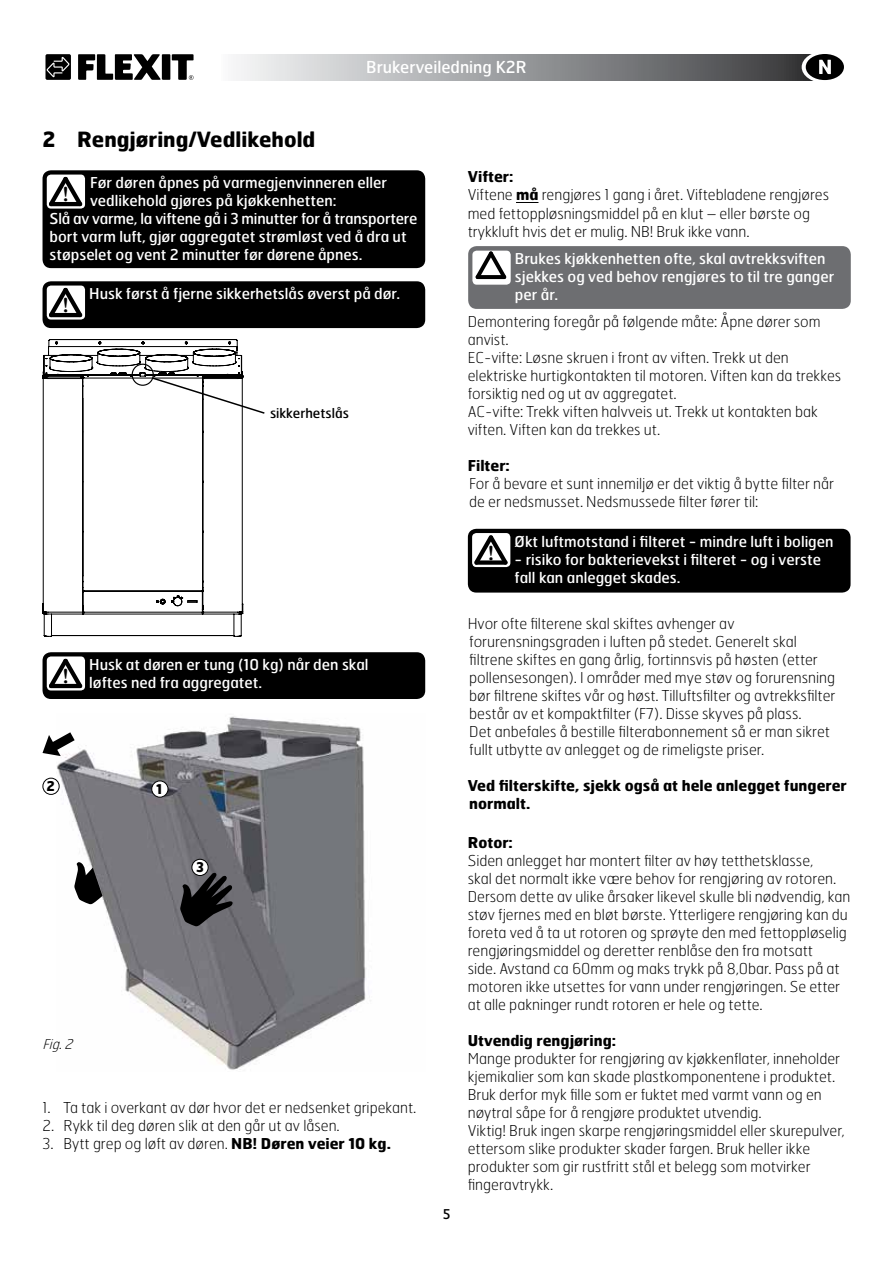
<style>
.page{position:relative;width:893px;height:1263px;background:#fff}
.page>*{position:absolute;margin:0;border:0;box-sizing:border-box;transform-origin:0 0}
.t1{font:700 22.35px "Garamond";color:#000}
.t2{font:700 21px "Hermes";color:#000}
.t3{font:16.5px "Hermes";color:#fff}
.t4{font:100 15px/18px "Hermes";color:#000}
.t5{font:15px/18px "Hermes";color:#fff}
.t6{font:700 15px/18px "Hermes";color:#000}
.t7{font:13.5px "Hermes";color:#000}
.t8{font:italic 100 13.5px "Hermes";color:#000}
.t9{font:700 13.5px "Hermes";color:#000}
.s1{font-weight:700}
</style>
<div class="page">
<div style="left:221px;top:54px;width:613px;height:26px;background:linear-gradient(to right,#f8fafb,#313234)"></div>
<svg style="left:802px;top:51px;width:46px;height:32px"></svg>
<div style="left:807px;top:55px;width:36px;height:24px;background:#000;border-radius:50%"></div>
<div style="left:806px;top:54px;width:38px;height:26px;border:2px solid #000;border-radius:50%"></div>
<svg style="left:819px;top:60px;width:12px;height:14px"></svg>
<svg style="left:78px;top:54px;width:116px;height:26px"></svg>
<div style="left:45px;top:54px;width:26px;height:26px;background:#000;border-radius:2px"></div>
<svg style="left:46px;top:56px;width:25px;height:21px"></svg>
<svg style="left:516px;top:202px;width:22px;height:1px"></svg>
<div style="left:43px;top:170px;width:382px;height:98px;background:#000;border-radius:9px"></div>
<div style="left:47px;top:175px;width:38px;height:34px;background:#fff;border-radius:4px"></div>
<svg style="left:49px;top:177px;width:36px;height:32px"></svg>
<div style="left:468px;top:529px;width:383px;height:64px;background:#000;border-radius:9px"></div>
<div style="left:472px;top:533px;width:38px;height:34px;background:#fff;border-radius:4px"></div>
<svg style="left:474px;top:535px;width:36px;height:32px"></svg>
<div style="left:43px;top:652px;width:382px;height:47px;background:#000;border-radius:9px"></div>
<div style="left:47px;top:656px;width:38px;height:34px;background:#fff;border-radius:4px"></div>
<svg style="left:49px;top:659px;width:36px;height:31px"></svg>
<img style="left:56px;top:716px;width:315px;height:354px">
<div style="left:152px;top:781px;width:16px;height:16px;background:#fff;border-radius:50%"></div>
<div style="left:151px;top:780px;width:17px;height:17px;border:1px solid #000;border-radius:50%"></div>
<div style="left:43px;top:778px;width:17px;height:17px;border:1px solid #000;border-radius:50%"></div>
<div style="left:192px;top:859px;width:16px;height:16px;background:#fff;border-radius:50%"></div>
<div style="left:192px;top:859px;width:17px;height:17px;border:1px solid #000;border-radius:50%"></div>
<svg style="left:180px;top:872px;width:53px;height:55px;background:#373639"></svg>
<svg style="left:74px;top:853px;width:31px;height:52px"></svg>
<svg style="left:42px;top:724px;width:43px;height:36px"></svg>
<svg style="left:43px;top:339px;width:200px;height:298px"></svg>
<div style="left:132px;top:364px;width:22px;height:22px;border:1px solid #000;border-radius:50%"></div>
<div style="left:43px;top:281px;width:382px;height:47px;background:#000;border-radius:9px"></div>
<div style="left:47px;top:286px;width:38px;height:34px;background:#fff;border-radius:4px"></div>
<svg style="left:49px;top:288px;width:36px;height:32px"></svg>
<svg style="left:151px;top:376px;width:114px;height:39px"></svg>
<div style="left:468px;top:246px;width:383px;height:63px;background:#6d6e71;border-radius:9px"></div>
<div style="left:472px;top:251px;width:39px;height:34px;background:#fff;border-radius:4px"></div>
<svg style="left:476px;top:251px;width:30px;height:28px"></svg>
<h2 class="t2" style="left:43px;top:126px;width:274px">2 Rengjøring/Vedlikehold</h2>
<p class="t3" style="left:366px;top:56px;width:162px">Brukerveiledning K2R</p>
<p class="t5" style="left:90px;top:173px;width:299px">Før døren åpnes på varmegjenvinneren eller</p>
<p class="t5" style="left:90px;top:191px;width:248px">vedlikehold gjøres på kjøkkenhetten:</p>
<p class="t5" style="left:50px;top:209px;width:370px">Slå av varme, la viftene gå i 3 minutter for å transportere</p>
<p class="t5" style="left:50px;top:227px;width:359px">bort varm luft, gjør aggregatet strømløst ved å dra ut</p>
<p class="t5" style="left:50px;top:245px;width:314px">støpselet og vent 2 minutter før dørene åpnes.</p>
<h1 class="t1" style="left:63px;top:179px;width:7px">!</h1>
<h1 class="t1" style="left:63px;top:290px;width:7px">!</h1>
<p class="t5" style="left:89px;top:284px;width:312px">Husk først å fjerne sikkerhetslås øverst på dør.</p>
<p class="t7" style="left:270px;top:405px;width:80px">sikkerhetslås</p>
<h1 class="t1" style="left:63px;top:661px;width:7px">!</h1>
<p class="t5" style="left:89px;top:655px;width:281px">Husk at døren er tung (10 kg) når den skal løftes ned fra aggregatet.</p>
<p class="t9" style="left:47px;top:777px;width:10px">2</p>
<p class="t9" style="left:156px;top:780px;width:8px">1</p>
<p class="t9" style="left:196px;top:858px;width:9px">3</p>
<p class="t8" style="left:43px;top:1035px;width:36px">Fig. 2</p>
<p class="t4" style="left:43px;top:1098px;width:375px">1. Ta tak i overkant av dør hvor det er nedsenket gripekant.</p>
<p class="t4" style="left:43px;top:1116px;width:299px">2. Rykk til deg døren slik at den går ut av låsen.</p>
<p class="t4" style="left:43px;top:1134px;width:350px">3. Bytt grep og løft av døren. <span class="s1">NB! Døren veier 10 kg.</span></p>
<p class="t7" style="left:443px;top:1206px;width:9px">5</p>
<p class="t4" style="left:468px;top:168px;width:363px"><span class="s1">Vifter:<br></span>Viftene <span class="s1">må</span> rengjøres 1 gang i året. Viftebladene rengjøres med fettoppløsningsmiddel på en klut – eller børste og trykkluft hvis det er mulig. NB! Bruk ikke vann.</p>
<p class="t5" style="left:515px;top:249px;width:321px">Brukes kjøkkenhetten ofte, skal avtrekksviften sjekkes og ved behov rengjøres to til tre ganger per år.</p>
<p class="t4" style="left:468px;top:312px;width:375px">Demontering foregår på følgende måte: Åpne dører som anvist.<br>EC-vifte: Løsne skruen i front av viften. Trekk ut den elektriske hurtigkontakten til motoren. Viften kan da trekkes forsiktig ned og ut av aggregatet.<br>AC-vifte: Trekk viften halvveis ut. Trekk ut kontakten bak viften. Viften kan da trekkes ut.</p>
<p class="t6" style="left:468px;top:455px;width:44px">Filter:</p>
<p class="t4" style="left:469px;top:474px;width:366px">For å bevare et sunt innemiljø er det viktig å bytte filter når de er nedsmusset. Nedsmussede filter fører til:</p>
<h1 class="t1" style="left:488px;top:537px;width:7px">!</h1>
<p class="t5" style="left:515px;top:532px;width:320px">Økt luftmotstand i filteret - mindre luft i boligen</p>
<p class="t5" style="left:515px;top:550px;width:308px">- risiko for bakterievekst i filteret - og i verste fall kan anlegget skades.</p>
<p class="t4" style="left:468px;top:614px;width:369px">Hvor ofte filterene skal skiftes avhenger av forurensningsgraden i luften på stedet. Generelt skal filtrene skiftes en gang årlig, fortinnsvis på høsten (etter pollensesongen). I områder med mye støv og forurensning bør filtrene skiftes vår og høst. Tilluftsfilter og avtrekksfilter består av et kompaktfilter (F7). Disse skyves på plass.<br>Det anbefales å bestille filterabonnement så er man sikret fullt utbytte av anlegget og de rimeligste priser.</p>
<p class="t6" style="left:468px;top:775px;width:381px">Ved filterskifte, sjekk også at hele anlegget fungerer normalt.</p>
<p class="t6" style="left:468px;top:833px;width:47px">Rotor:</p>
<p class="t4" style="left:468px;top:851px;width:384px">Siden anlegget har montert filter av høy tetthetsklasse,<br>skal det normalt ikke være behov for rengjøring av rotoren.<br>Dersom dette av ulike årsaker likevel skulle bli nødvendig, kan støv fjernes med en bløt børste. Ytterligere rengjøring kan du foreta ved å ta ut rotoren og sprøyte den med fettoppløselig rengjøringsmiddel og deretter renblåse den fra motsatt<br>side. Avstand ca 60mm og maks trykk på 8,0bar. Pass på at motoren ikke utsettes for vann under rengjøringen. Se etter at alle pakninger rundt rotoren er hele og tette.</p>
<p class="t6" style="left:468px;top:1031px;width:150px">Utvendig rengjøring:</p>
<p class="t4" style="left:468px;top:1049px;width:378px">Mange produkter for rengjøring av kjøkkenflater, inneholder kjemikalier som kan skade plastkomponentene i produktet.<br>Bruk derfor myk fille som er fuktet med varmt vann og en nøytral såpe for å rengjøre produktet utvendig.<br>Viktig! Bruk ingen skarpe rengjøringsmiddel eller skurepulver, ettersom slike produkter skader fargen. Bruk heller ikke produkter som gir rustfritt stål et belegg som motvirker fingeravtrykk.</p>
</div>
